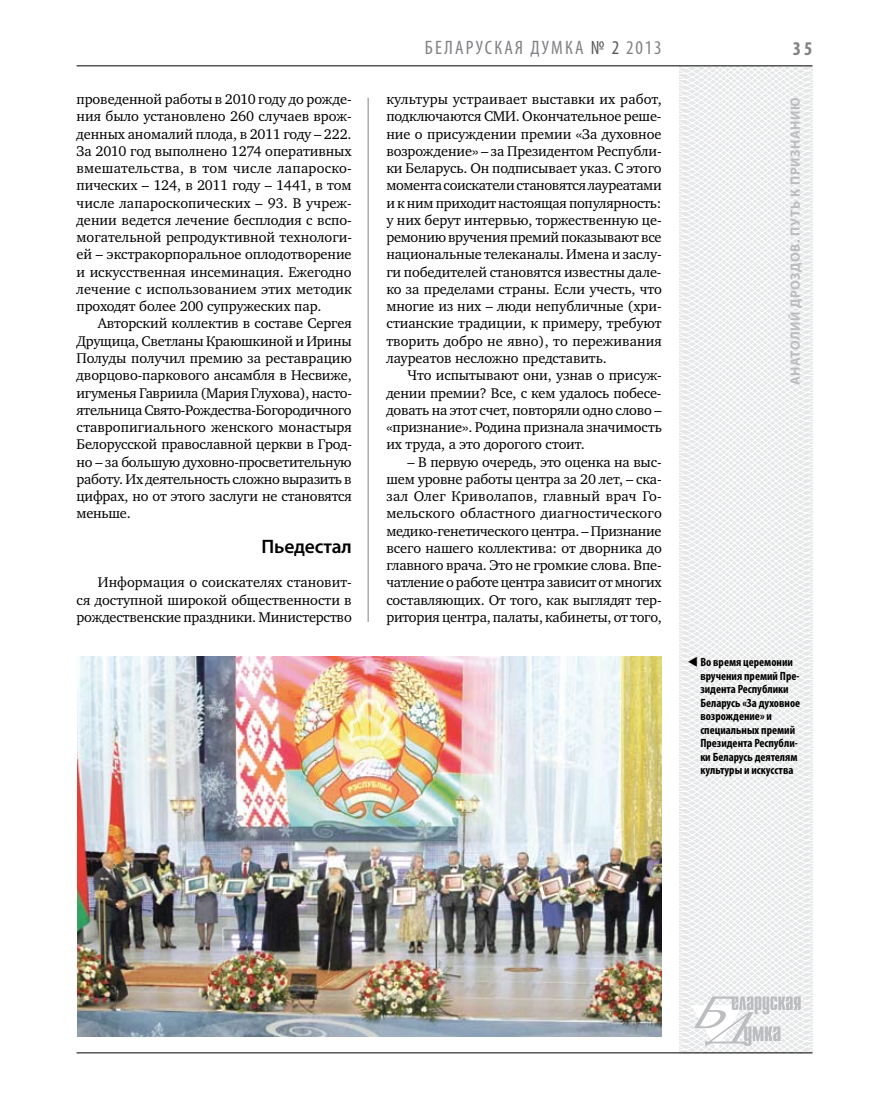
<style>
.page{position:relative;width:872px;height:1106px;background:#fff}
.page>*{position:absolute;margin:0;border:0;box-sizing:border-box;transform-origin:0 0}
.t1{font:condensed 19.5px "Myriad Pro";letter-spacing:.11em;color:#808285}
.t2{font:600 19.5px "Myriad Pro";letter-spacing:-.01em;color:#000}
.t3{font:700 condensed 19.5px "Myriad Pro";color:#808285}
.t4{font:14.4px/17.2px "Charter C";letter-spacing:-.01em;color:#000;text-align:justify}
.t5{font:700 13.5px "Myriad Pro";letter-spacing:.04em;color:#bcbdc0}
.t6{font:700 condensed 12px/13.5px "Myriad Pro";color:#000}
.s1{color:#58595b}
</style>
<div class="page">
<svg style="left:621px;top:65px;width:192px;height:989px"></svg>
<hr style="left:77px;top:65px;width:735px;height:1px;background:#000">
<hr style="left:77px;top:1052px;width:735px;height:1px;background:#000">
<svg style="left:691px;top:996px;width:109px;height:53px"></svg>
<hr style="left:368px;top:98px;width:1px;height:524px;background:#808285">
<img style="left:77px;top:656px;width:584px;height:380px">
<svg style="left:698px;top:666px;width:12px;height:1px"></svg>
<p class="t4" style="left:77px;top:91px;width:277px">проведенной работы в 2010 году до рожде&shy;ния было установлено 260 случаев врож&shy;денных аномалий плода, в 2011 году – 222.<br>За 2010 год выполнено 1274 оперативных вмешательства, в том числе лапароско&shy;пических – 124, в 2011 году – 1441, в том числе лапароскопических – 93. В учреж&shy;дении ведется лечение бесплодия с вспо&shy;могательной репродуктивной технологи&shy;ей – экстракорпоральное оплодотворение и искусственная инсеминация. Ежегодно лечение с использованием этих методик проходят более 200 супружеских пар.</p>
<p class="t4" style="left:77px;top:315px;width:277px;text-indent:21px">Авторский коллектив в составе Сергея Друщица, Светланы Краюшкиной и Ирины Полуды получил премию за реставрацию дворцово-паркового ансамбля в Несвиже, игуменья Гавриила (Мария Глухова), насто&shy;ятельница Свято-Рождества-Богородичного ставропигиального женского монастыря Белорусской православной церкви в Грод&shy;но – за большую духовно-просветительную работу. Их деятельность сложно выразить в цифрах, но от этого заслуги не становятся меньше.</p>
<h1 class="t2" style="left:261px;top:534px;width:92px">Пьедестал</h1>
<p class="t4" style="left:77px;top:574px;width:277px;text-indent:21px">Информация о соискателях становит&shy;ся доступной широкой общественности в рождественские праздники. Министерство</p>
<h1 class="t1" style="left:425px;top:36px;width:238px">БЕЛА РУСКАЯ ДУМКА <span class="s1">№ 2</span> 2013</h1>
<h1 class="t3" style="left:793px;top:37px;width:21px">35</h1>
<p class="t4" style="left:386px;top:91px;width:277px">культуры устраивает выставки их работ, подключаются СМИ. Окончательное реше&shy;ние о присуждении премии «За духовное возрождение» – за Президентом Республи&shy;ки Беларусь. Он подписывает указ. С этого момента соискатели становятся лауреатами и к ним приходит настоящая популярность: у них берут интервью, торжественную це&shy;ремонию вручения премий показывают все национальные телеканалы. Имена и заслу&shy;ги победителей становятся известны дале&shy;ко за пределами страны. Если учесть, что многие из них – люди непубличные (хри&shy;стианские традиции, к примеру, требуют творить добро не явно), то переживания лауреатов несложно представить.</p>
<p class="t4" style="left:386px;top:367px;width:277px;text-indent:21px">Что испытывают они, узнав о присуж&shy;дении премии? Все, с кем удалось побесе&shy;довать на этот счет, повторяли одно слово – «признание». Родина признала значимость их труда, а это дорогого стоит.</p>
<p class="t4" style="left:386px;top:453px;width:277px;text-indent:21px">– В первую очередь, это оценка на выс&shy;шем уровне работы центра за 20 лет, – ска&shy;зал Олег Криволапов, главный врач Го&shy;мельского областного диагностического медико-генетического центра. – Признание всего нашего коллектива: от дворника до главного врача. Это не громкие слова. Впе&shy;чатление о работе центра зависит от многих составляющих. От того, как выглядят тер&shy;ритория центра, палаты, кабинеты, от того,</p>
<p class="t5" style="left:786px;top:385px;width:289px;rotate:-90deg">Анатолий ДРОЗДОВ. Путь к признанию</p>
<p class="t6" style="left:700px;top:655px;width:101px;text-indent:-13px">▼ Во время церемонии вручения премий Пре&shy;зидента Республики<br>Беларусь «За духовное возрождение» и специальных премий<br>Президента Республи&shy;ки Беларусь деятелям культуры и искусства</p>
</div>
